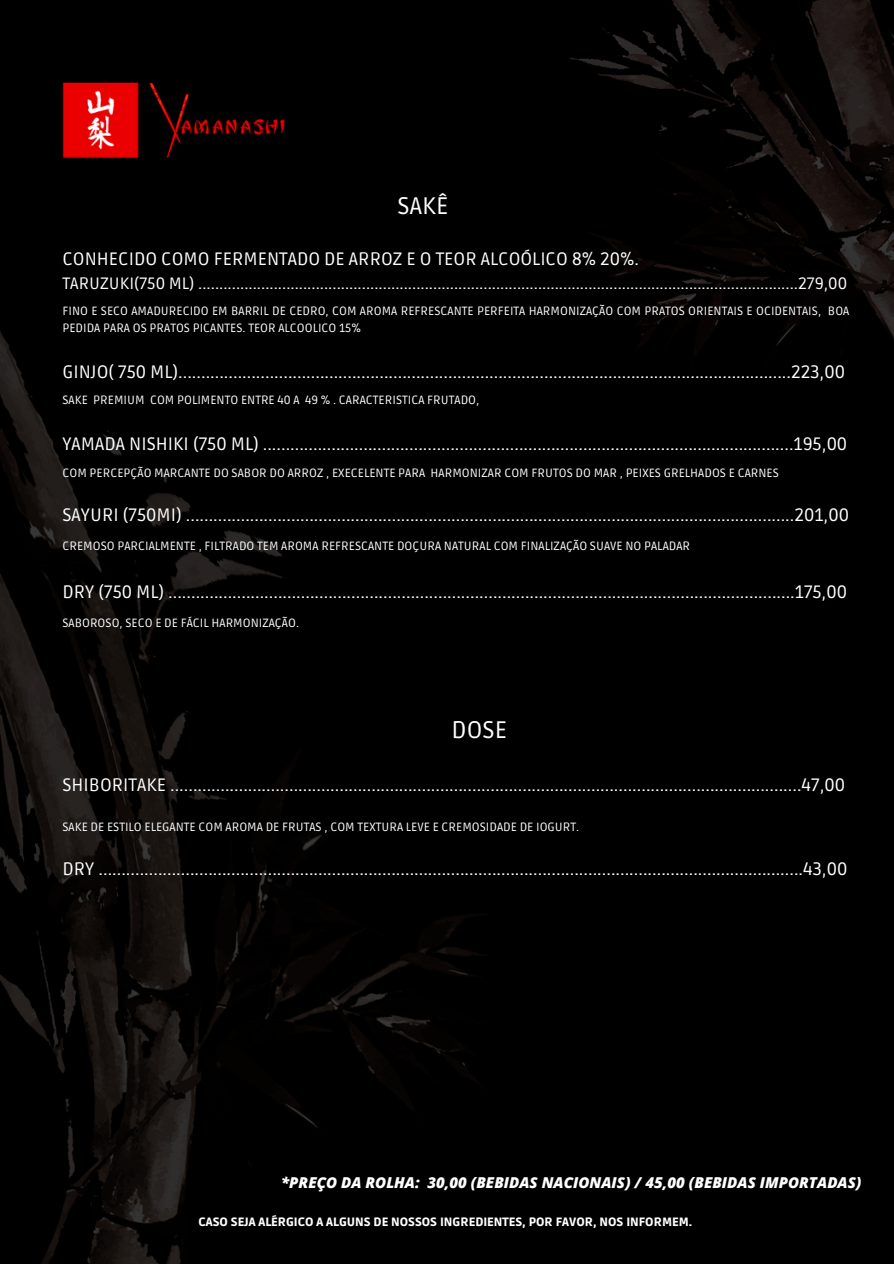
<style>
.page{position:relative;width:894px;height:1264px;background:#fff}
.page>*{position:absolute;margin:0;border:0;box-sizing:border-box;transform-origin:0 0}
.t1{font:24px "Ruda";color:#fff}
.t2{font:18px "Ruda";color:#fff}
.t3{font:16.5px "Ruda";color:#fff}
.t4{font:italic 800 15px "Open Sans";color:#fff}
.t5{font:12px "Ruda";color:#fff}
.t6{font:900 12px "Ruda";color:#fff}
</style>
<div class="page">
<img style="left:0;top:0;width:893px;height:1263px">
<h1 class="t1" style="left:397px;top:192px;width:52px">SAKÊ</h1>
<h2 class="t2" style="left:62px;top:249px;width:578px">CONHECIDO COMO FERMENTADO DE ARROZ E O TEOR ALCOÓLICO 8% 20%.</h2>
<h2 class="t3" style="left:62px;top:274px;width:786px">TARUZUKI(750 ML) ...............................................................................................................................................279,00</h2>
<p class="t5" style="left:62px;top:304px;width:788px">FINO E SECO AMADURECIDO EM BARRIL DE CEDRO, COM AROMA REFRESCANTE PERFEITA HARMONIZAÇÃO COM PRATOS ORIENTAIS E OCIDENTAIS, BOA</p>
<h2 class="t5" style="left:62px;top:320px;width:300px">PEDIDA PARA OS PRATOS PICANTES. TEOR ALCOOLICO 15%</h2>
<h2 class="t2" style="left:62px;top:361px;width:783px">GINJO( 750 ML)......................................................................................................................................223,00</h2>
<h2 class="t5" style="left:62px;top:393px;width:27px">SAKE</h2>
<p class="t5" style="left:93px;top:393px;width:387px">PREMIUM COM POLIMENTO ENTRE 40 A 49 % . CARACTERISTICA FRUTADO,</p>
<p class="t2" style="left:62px;top:433px;width:786px">YAMADA NISHIKI (750 ML) ....................................................................................................................195,00</p>
<p class="t5" style="left:62px;top:465px;width:364px">COM PERCEPÇÃO MARCANTE DO SABOR DO ARROZ , EXECELENTE PARA</p>
<h2 class="t5" style="left:430px;top:465px;width:349px">HARMONIZAR COM FRUTOS DO MAR , PEIXES GRELHADOS E CARNES</h2>
<p class="t2" style="left:62px;top:504px;width:787px">SAYURI (750MI) .....................................................................................................................................201,00</p>
<h2 class="t5" style="left:62px;top:538px;width:629px">CREMOSO PARCIALMENTE , FILTRADO TEM AROMA REFRESCANTE DOÇURA NATURAL COM FINALIZAÇÃO SUAVE NO PALADAR</h2>
<p class="t2" style="left:62px;top:581px;width:786px">DRY (750 ML) .........................................................................................................................................175,00</p>
<h2 class="t5" style="left:62px;top:615px;width:238px">SABOROSO, SECO E DE FÁCIL HARMONIZAÇÃO.</h2>
<p class="t1" style="left:451px;top:716px;width:57px">DOSE</p>
<h1 class="t2" style="left:62px;top:774px;width:784px">SHIBORITAKE ..........................................................................................................................................47,00</h1>
<h2 class="t5" style="left:62px;top:819px;width:518px">SAKE DE ESTILO ELEGANTE COM AROMA DE FRUTAS , COM TEXTURA LEVE E CREMOSIDADE DE IOGURT.</h2>
<p class="t2" style="left:62px;top:858px;width:786px">DRY ..........................................................................................................................................................43,00</p>
<h2 class="t4" style="left:281px;top:1172px;width:581px">*PREÇO DA ROLHA: 30,00 (BEBIDAS NACIONAIS) / 45,00 (BEBIDAS IMPORTADAS)</h2>
<p class="t6" style="left:198px;top:1215px;width:495px">CASO SEJA ALÉRGICO A ALGUNS DE NOSSOS INGREDIENTES, POR FAVOR, NOS INFORMEM.</p>
</div>
